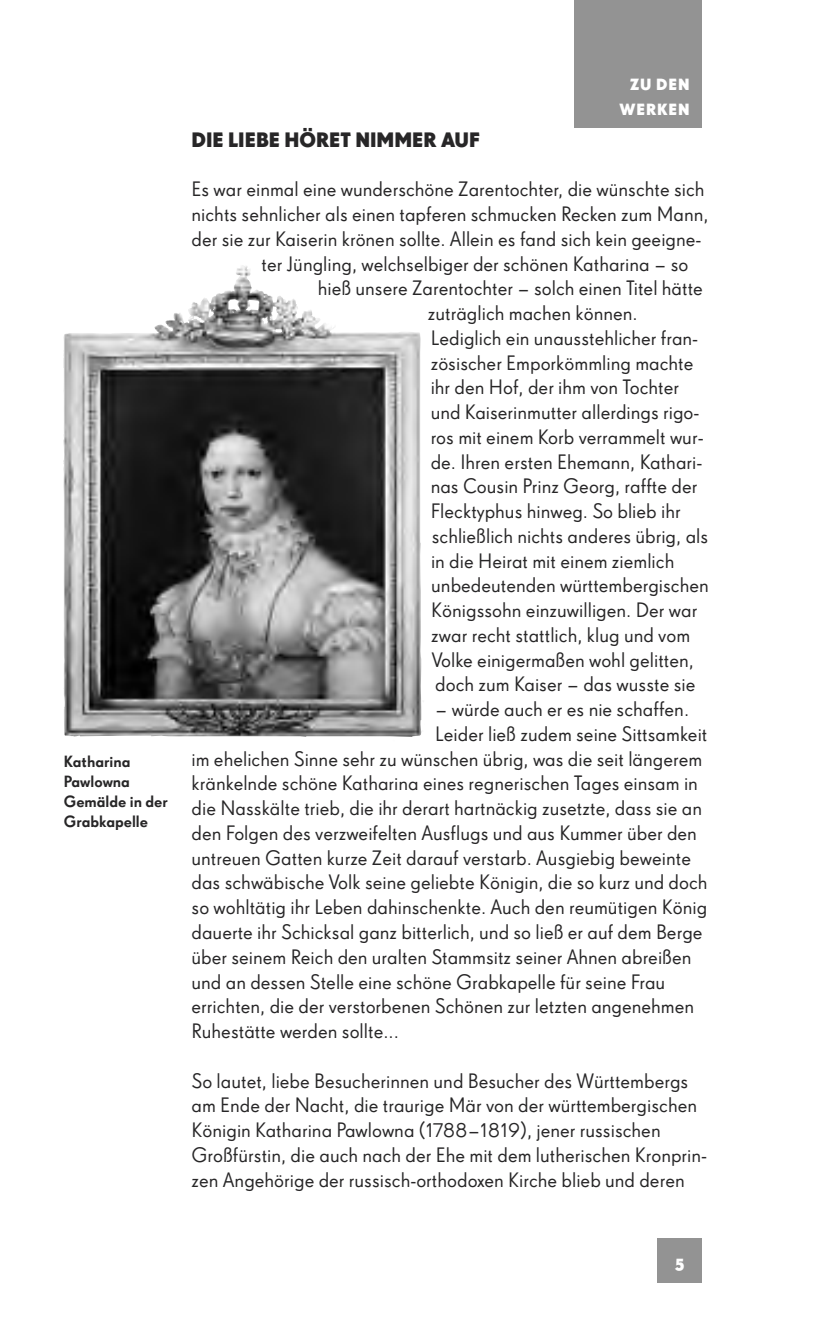
<style>
.page{position:relative;width:830px;height:1340px;background:#fff}
.page>*{position:absolute;margin:0;border:0;box-sizing:border-box;transform-origin:0 0}
.t1{font:20.25px/24.8px "Super Grotesk A Rg LF";color:#272627}
.t2{font:20.25px "Super Grotesk A Bd LF";color:#272627}
.t3{font:700 18px "Super Grotesk A";color:#fff}
.t4{font:500 15.75px/20.2px "Super Grotesk A";color:#272627}
.t5{font:700 15.75px/24.8px "Super Grotesk A";letter-spacing:.05em;color:#fff;text-align:right}
</style>
<div class="page">
<div style="left:657px;top:1237px;width:45px;height:45px;background:#939393"></div>
<div style="left:574px;top:0;width:128px;height:128px;background:#939393"></div>
<img style="left:63px;top:265px;width:358px;height:472px">
<p class="t4" style="left:64px;top:752px;width:105px">Katharina<br>Pawlowna<br>Gemälde in der<br>Grabkapelle</p>
<p class="t5" style="left:619px;top:74px;width:71px">ZU DEN<br>WERKEN</p>
<p class="t2" style="left:191px;top:132px;width:290px">DIE LIEBE HÖRET NIMMER AUF</p>
<p class="t1" style="left:191px;top:178px;width:514px">Es war einmal eine wunderschöne Zarentochter, die wünschte sich</p>
<p class="t1" style="left:191px;top:203px;width:518px">nichts sehnlicher als einen tapferen schmucken Recken zum Mann,</p>
<p class="t1" style="left:191px;top:228px;width:511px">der sie zur Kaiserin krönen sollte. Allein es fand sich kein geeigne-</p>
<p class="t1" style="left:261px;top:253px;width:428px">ter Jüngling, welchselbiger der schönen Katharina – so</p>
<p class="t1" style="left:317px;top:277px;width:386px">hieß unsere Zarentochter – solch einen Titel hätte</p>
<p class="t1" style="left:427px;top:302px;width:211px">zuträglich machen können.</p>
<p class="t1" style="left:431px;top:327px;width:269px">Lediglich ein unausstehlicher fran-</p>
<p class="t1" style="left:430px;top:352px;width:264px">zösischer Emporkömmling machte</p>
<p class="t1" style="left:430px;top:376px;width:250px">ihr den Hof, der ihm von Tochter</p>
<p class="t1" style="left:430px;top:401px;width:270px">und Kaiserinmutter allerdings rigo-</p>
<p class="t1" style="left:430px;top:426px;width:274px">ros mit einem Korb verrammelt wur-</p>
<p class="t1" style="left:430px;top:451px;width:273px">de. Ihren ersten Ehemann, Kathari-</p>
<p class="t1" style="left:430px;top:475px;width:268px">nas Cousin Prinz Georg, raffte der</p>
<p class="t1" style="left:430px;top:500px;width:251px">Flecktyphus hinweg. So blieb ihr</p>
<p class="t1" style="left:431px;top:525px;width:278px">schließlich nichts anderes übrig, als</p>
<p class="t1" style="left:431px;top:550px;width:245px">in die Heirat mit einem ziemlich</p>
<p class="t1" style="left:431px;top:574px;width:279px">unbedeutenden württembergischen</p>
<p class="t1" style="left:431px;top:599px;width:267px">Königssohn einzuwilligen. Der war</p>
<p class="t1" style="left:431px;top:624px;width:260px">zwar recht stattlich, klug und vom</p>
<p class="t1" style="left:431px;top:649px;width:263px">Volke einigermaßen wohl gelitten,</p>
<p class="t1" style="left:435px;top:673px;width:261px">doch zum Kaiser – das wusste sie</p>
<p class="t1" style="left:435px;top:698px;width:255px">– würde auch er es nie schaffen.</p>
<p class="t1" style="left:435px;top:723px;width:273px">Leider ließ zudem seine Sittsamkeit</p>
<p class="t1" style="left:191px;top:748px;width:512px">im ehelichen Sinne sehr zu wünschen übrig, was die seit längerem</p>
<p class="t1" style="left:191px;top:772px;width:507px">kränkelnde schöne Katharina eines regnerischen Tages einsam in</p>
<p class="t1" style="left:191px;top:797px;width:512px">die Nasskälte trieb, die ihr derart hartnäckig zusetzte, dass sie an</p>
<p class="t1" style="left:191px;top:822px;width:506px">den Folgen des verzweifelten Ausflugs und aus Kummer über den</p>
<p class="t1" style="left:191px;top:847px;width:501px">untreuen Gatten kurze Zeit darauf verstarb. Ausgiebig beweinte</p>
<p class="t1" style="left:191px;top:871px;width:517px">das schwäbische Volk seine geliebte Königin, die so kurz und doch</p>
<p class="t1" style="left:191px;top:896px;width:517px">so wohltätig ihr Leben dahinschenkte. Auch den reumütigen König</p>
<p class="t1" style="left:191px;top:921px;width:512px">dauerte ihr Schicksal ganz bitterlich, und so ließ er auf dem Berge</p>
<p class="t1" style="left:191px;top:946px;width:501px">über seinem Reich den uralten Stammsitz seiner Ahnen abreißen</p>
<p class="t1" style="left:191px;top:970px;width:475px">und an dessen Stelle eine schöne Grabkapelle für seine Frau</p>
<p class="t1" style="left:191px;top:995px;width:504px">errichten, die der verstorbenen Schönen zur letzten angenehmen</p>
<p class="t1" style="left:191px;top:1020px;width:209px">Ruhestätte werden sollte...</p>
<p class="t1" style="left:191px;top:1069px;width:517px">So lautet, liebe Besucherinnen und Besucher des Württembergs am Ende der Nacht, die traurige Mär von der württembergischen Königin Katharina Pawlowna (1788–1819), jener russischen Großfürstin, die auch nach der Ehe mit dem lutherischen Kronprin&shy;zen Angehörige der russisch-orthodoxen Kirche blieb und deren</p>
<p class="t3" style="left:675px;top:1253px;width:10px">5</p>
</div>
